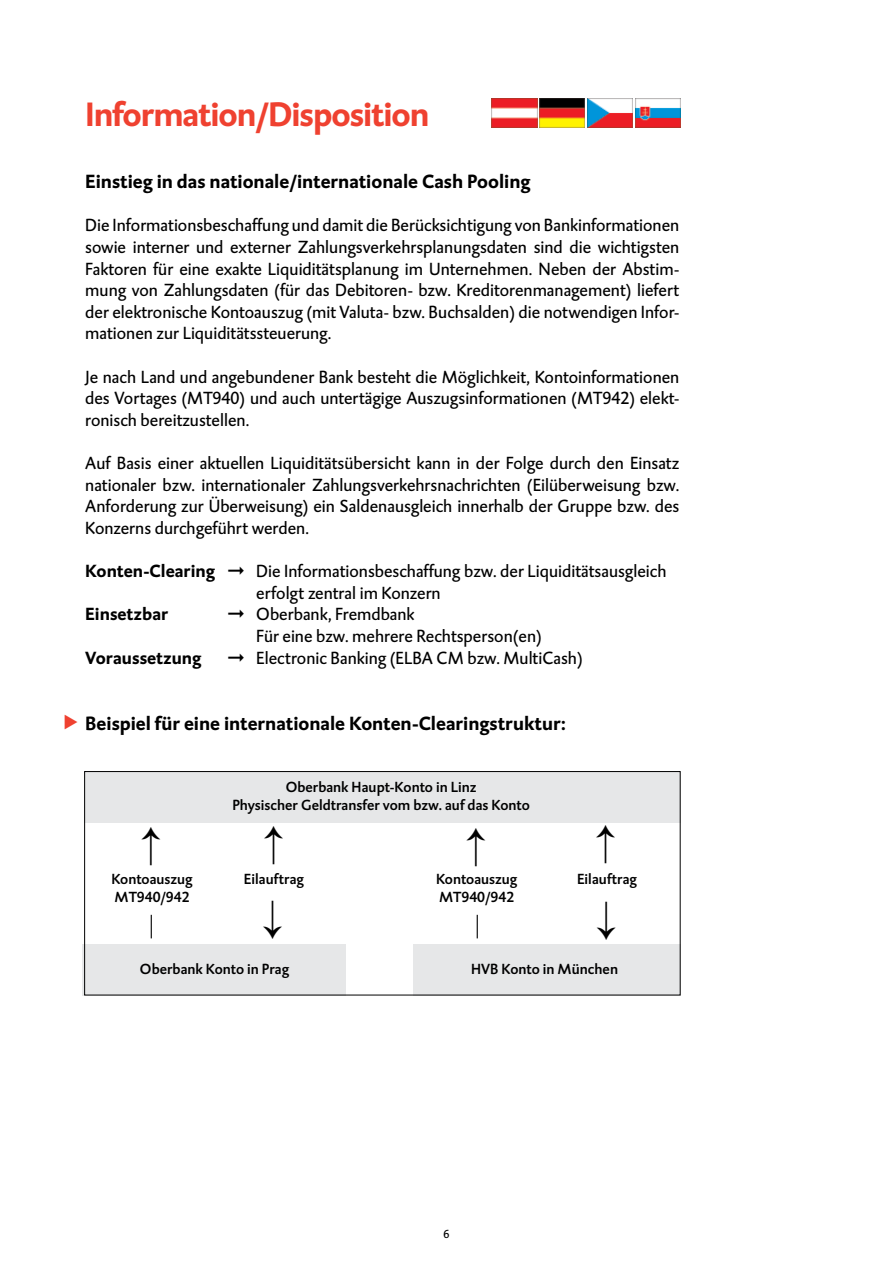
<style>
.page{position:relative;width:893px;height:1263px;background:#fff}
.page>*{position:absolute;margin:0;border:0;box-sizing:border-box;transform-origin:0 0}
.t1{font:700 34.5px "DTL Caspari T";letter-spacing:-.03em;color:#ef4130}
.t2{font:700 19.5px "DTL Caspari T";color:#000}
.t3{font:18px/21.6px "DTL Caspari T";color:#000;text-align:justify}
.t4{font:700 18px "DTL Caspari T";color:#000}
.t5{font:15px/18px "DTL Caspari T Medium";color:#000}
.t6{font:12px "DTL Caspari T";color:#000}
.s1{font-weight:700}
</style>
<div class="page">
<div style="left:413px;top:944px;width:267px;height:52px;background:#e6e7e8"></div>
<div style="left:83px;top:944px;width:263px;height:52px;background:#e6e7e8"></div>
<div style="left:84px;top:771px;width:596px;height:52px;background:#e6e7e8"></div>
<img style="left:492px;top:98px;width:45px;height:30px">
<img style="left:539px;top:98px;width:46px;height:30px">
<img style="left:587px;top:98px;width:46px;height:30px">
<img style="left:636px;top:98px;width:44px;height:29px">
<svg style="left:151px;top:915px;width:1px;height:23px"></svg>
<svg style="left:477px;top:915px;width:1px;height:23px"></svg>
<div style="left:84px;top:771px;width:596px;height:224px;border:1px solid #000"></div>
<h1 class="t1" style="left:85px;top:92px;width:346px">Information/Disposition</h1>
<p class="t2" style="left:85px;top:169px;width:447px">Einstieg in das nationale/internationale Cash Pooling</p>
<p class="t3" style="left:85px;top:215px;width:596px">Die Informationsbeschaffung und damit die Berücksichtigung von Bankinformationen sowie interner und externer Zahlungsverkehrsplanungsdaten sind die wichtigsten Faktoren für eine exakte Liquiditätsplanung im Unternehmen. Neben der Abstim&shy;mung von Zahlungsdaten (für das Debitoren- bzw. Kreditorenmanagement) liefert der elektronische Kontoauszug (mit Valuta- bzw. Buchsalden) die notwendigen Infor&shy;mationen zur Liquiditätssteuerung.</p>
<p class="t3" style="left:85px;top:366px;width:596px">Je nach Land und angebundener Bank besteht die Möglichkeit, Kontoinformationen des Vortages (MT940) und auch untertägige Auszugsinformationen (MT942) elekt&shy;ronisch bereitzustellen.</p>
<p class="t3" style="left:85px;top:452px;width:596px">Auf Basis einer aktuellen Liquiditätsübersicht kann in der Folge durch den Einsatz nationaler bzw. internationaler Zahlungsverkehrsnachrichten (Eilüberweisung bzw.<br>Anforderung zur Überweisung) ein Saldenausgleich innerhalb der Gruppe bzw. des Konzerns durchgeführt werden.</p>
<p class="t3" style="left:256px;top:560px;width:412px;text-indent:-171px"><span class="s1">Konten-Clearing</span> ➞ Die Informationsbeschaffung bzw. der Liquiditätsausgleich erfolgt zentral im Konzern</p>
<p class="t4" style="left:85px;top:602px;width:85px">Einsetzbar</p>
<p class="t3" style="left:256px;top:603px;width:287px;text-indent:-28px">➞ Oberbank, Fremdbank<br>Für eine bzw. mehrere Rechtsperson(en)</p>
<p class="t4" style="left:85px;top:645px;width:118px">Voraussetzung</p>
<p class="t3" style="left:228px;top:647px;width:357px">➞ Electronic Banking (ELBA CM bzw. MultiCash)</p>
<p class="t2" style="left:85px;top:710px;width:482px">Beispiel für eine internationale Konten-Clearingstruktur:</p>
<p class="t5" style="left:232px;top:777px;width:299px;text-align:center">Oberbank Haupt-Konto in Linz<br>Physischer Geldtransfer vom bzw. auf das Konto</p>
<p class="t5" style="left:111px;top:870px;width:83px">Kontoauszug<br>MT940/942</p>
<p class="t5" style="left:244px;top:870px;width:61px">Eilauftrag</p>
<p class="t5" style="left:436px;top:870px;width:83px">Kontoauszug<br>MT940/942</p>
<p class="t5" style="left:577px;top:870px;width:61px">Eilauftrag</p>
<p class="t5" style="left:140px;top:960px;width:151px">Oberbank Konto in Prag</p>
<p class="t5" style="left:471px;top:960px;width:148px">HVB Konto in München</p>
<p class="t6" style="left:443px;top:1226px;width:7px">6</p>
</div>
